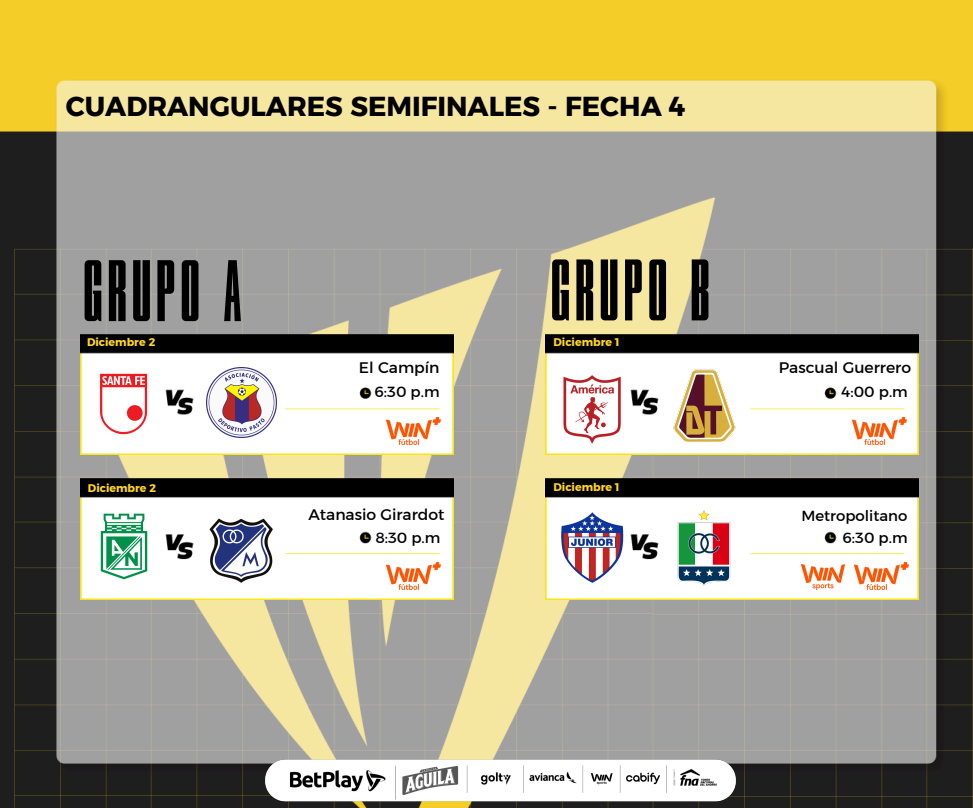
<style>
.page{position:relative;width:973px;height:808px;background:#fff}
.page>*{position:absolute;margin:0;border:0;box-sizing:border-box;transform-origin:0 0}
.t1{font:87.1px "LEMANSCLASSIC Compressed";letter-spacing:.065em;color:#000}
.t2{font:27.3px "Kief Montaser Bold";color:#000}
.t3{font:15.6px "Kief Montaser Regular";color:#000}
.t4{font:14.9px "Kief Montaser Regular";color:#000}
.t5{font:11px "Kief Montaser Bold";color:#ffd51e}
</style>
<div class="page">
<img style="left:0;top:0;width:972px;height:808px">
<img style="left:81px;top:334px;width:373px;height:121px">
<img style="left:546px;top:479px;width:372px;height:120px">
<img style="left:546px;top:334px;width:372px;height:121px">
<img style="left:81px;top:479px;width:373px;height:120px">
<img style="left:240px;top:756px;width:521px;height:52px">
<img style="left:852px;top:418px;width:54px;height:26px">
<img style="left:208px;top:518px;width:67px;height:65px">
<img style="left:801px;top:564px;width:44px;height:25px">
<img style="left:854px;top:563px;width:54px;height:26px">
<img style="left:386px;top:563px;width:54px;height:26px">
<img style="left:386px;top:418px;width:54px;height:26px">
<img style="left:206px;top:367px;width:70px;height:70px">
<img style="left:97px;top:508px;width:53px;height:77px">
<img style="left:99px;top:372px;width:50px;height:64px">
<img style="left:555px;top:375px;width:73px;height:68px">
<img style="left:673px;top:510px;width:62px;height:75px">
<img style="left:670px;top:358px;width:69px;height:84px">
<img style="left:560px;top:512px;width:64px;height:72px">
<p class="t2" style="left:66px;top:89px;width:621px">CUADRANGULARES SEMIFINALES - FECHA 4</p>
<p class="t1" style="left:84px;top:243px;width:160px">GRUPO A</p>
<p class="t1" style="left:551px;top:242px;width:160px">GRUPO B</p>
<p class="t5" style="left:87px;top:335px;width:70px">Diciembre 2</p>
<p class="t5" style="left:553px;top:335px;width:68px">Diciembre 1</p>
<h3 class="t3" style="left:359px;top:358px;width:82px">El Campín</h3>
<h3 class="t4" style="left:374px;top:383px;width:67px">6:30 p.m</h3>
<p class="t5" style="left:88px;top:481px;width:70px">Diciembre 2</p>
<p class="t5" style="left:553px;top:480px;width:68px">Diciembre 1</p>
<h3 class="t3" style="left:308px;top:505px;width:138px">Atanasio Girardot</h3>
<p class="t3" style="left:779px;top:358px;width:134px">Pascual Guerrero</p>
<p class="t4" style="left:841px;top:383px;width:68px">4:00 p.m</p>
<p class="t4" style="left:801px;top:506px;width:107px">Metropolitano</p>
<h3 class="t4" style="left:375px;top:528px;width:67px">8:30 p.m</h3>
<p class="t4" style="left:842px;top:528px;width:67px">6:30 p.m</p>
</div>
